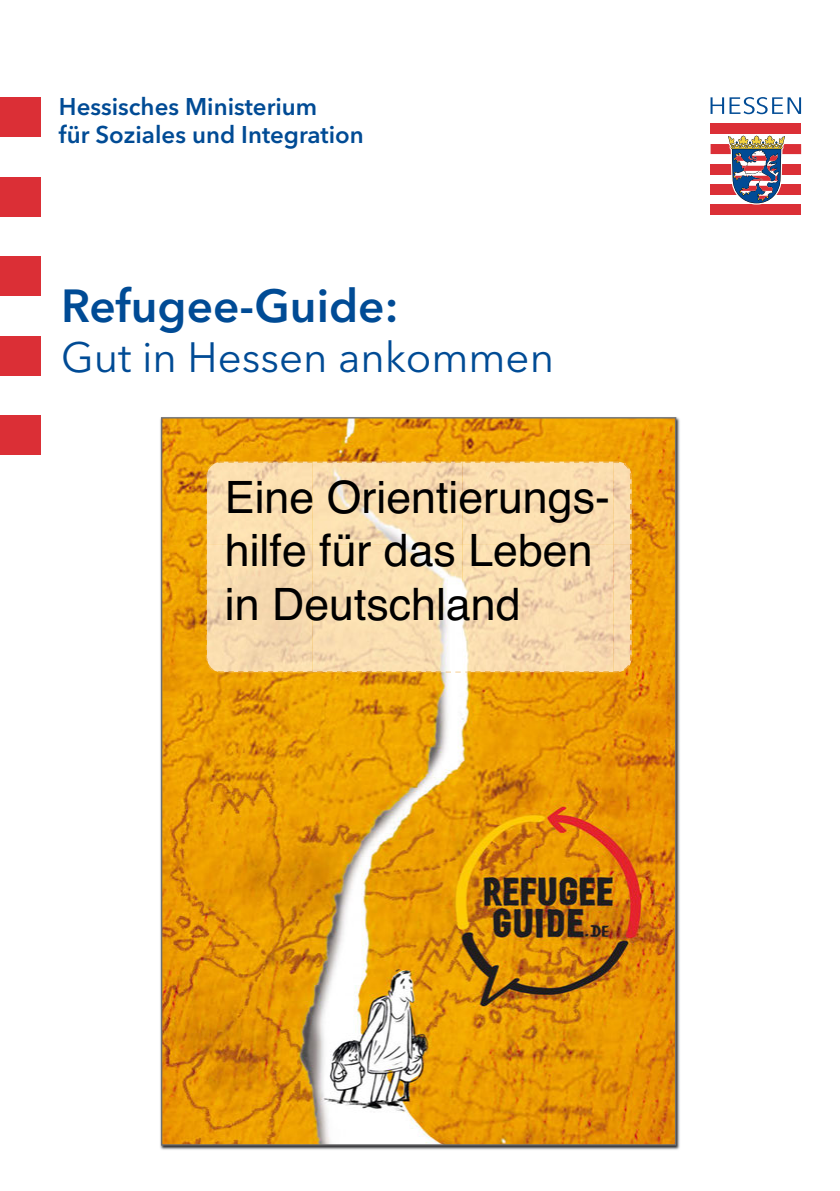
<style>
.page{position:relative;width:840px;height:1191px;background:#fff}
.page>*{position:absolute;margin:0;border:0;box-sizing:border-box;transform-origin:0 0}
.t1{font:600 46px "Avenir Next LT Pro";color:#004b95}
.t2{font:44.6px/53.6px "Helvetica";color:#000}
.t3{font:42px "Avenir Next LT Pro";color:#004b95}
.t4{font:600 24px/28.8px "Avenir Next LT Pro";color:#004b95}
</style>
<div class="page">
<div style="left:710px;top:124px;width:90px;height:10px;background:#db2f36"></div>
<div style="left:710px;top:144px;width:90px;height:10px;background:#db2f36"></div>
<div style="left:710px;top:164px;width:90px;height:10px;background:#db2f36"></div>
<div style="left:710px;top:184px;width:90px;height:10px;background:#db2f36"></div>
<div style="left:710px;top:204px;width:90px;height:10px;background:#db2f36"></div>
<svg style="left:726px;top:135px;width:60px;height:70px"></svg>
<svg style="left:710px;top:97px;width:13px;height:17px"></svg>
<svg style="left:729px;top:97px;width:71px;height:17px"></svg>
<div style="left:0;top:97px;width:41px;height:40px;background:#db2f36"></div>
<div style="left:0;top:177px;width:41px;height:40px;background:#db2f36"></div>
<div style="left:0;top:256px;width:41px;height:40px;background:#db2f36"></div>
<div style="left:0;top:336px;width:41px;height:39px;background:#db2f36"></div>
<div style="left:0;top:415px;width:41px;height:40px;background:#db2f36"></div>
<img style="left:160px;top:417px;width:520px;height:733px">
<svg style="left:163px;top:419px;width:511px;height:724px;background:#e09818"></svg>
<img style="left:206px;top:461px;width:1px;height:18px">
<img style="left:207px;top:461px;width:424px;height:211px">
<img style="left:228px;top:461px;width:84px;height:1px">
<img style="left:206px;top:484px;width:1px;height:55px">
<svg style="left:208px;top:461px;width:16px;height:7px"></svg>
<img style="left:312px;top:461px;width:148px;height:1px">
<img style="left:465px;top:461px;width:143px;height:1px">
<img style="left:613px;top:461px;width:18px;height:18px">
<svg style="left:613px;top:461px;width:15px;height:7px"></svg>
<img style="left:630px;top:484px;width:1px;height:55px">
<img style="left:206px;top:655px;width:18px;height:17px">
<img style="left:228px;top:671px;width:232px;height:2px">
<img style="left:207px;top:658px;width:17px;height:14px">
<img style="left:206px;top:544px;width:1px;height:106px">
<svg style="left:208px;top:665px;width:5px;height:5px"></svg>
<img style="left:312px;top:671px;width:148px;height:1px">
<img style="left:465px;top:671px;width:143px;height:2px">
<img style="left:613px;top:655px;width:18px;height:17px">
<img style="left:630px;top:544px;width:1px;height:106px">
<svg style="left:613px;top:665px;width:15px;height:8px"></svg>
<p class="t4" style="left:59px;top:94px;width:306px">Hessisches Ministerium<br>für Soziales und Integration</p>
<p class="t1" style="left:61px;top:287px;width:339px">Refugee-Guide:</p>
<p class="t3" style="left:61px;top:340px;width:494px">Gut in Hessen ankommen</p>
<p class="t2" style="left:225px;top:474px;width:386px">Eine Orientierungs&shy;hilfe für das Leben in Deutschland</p>
</div>
